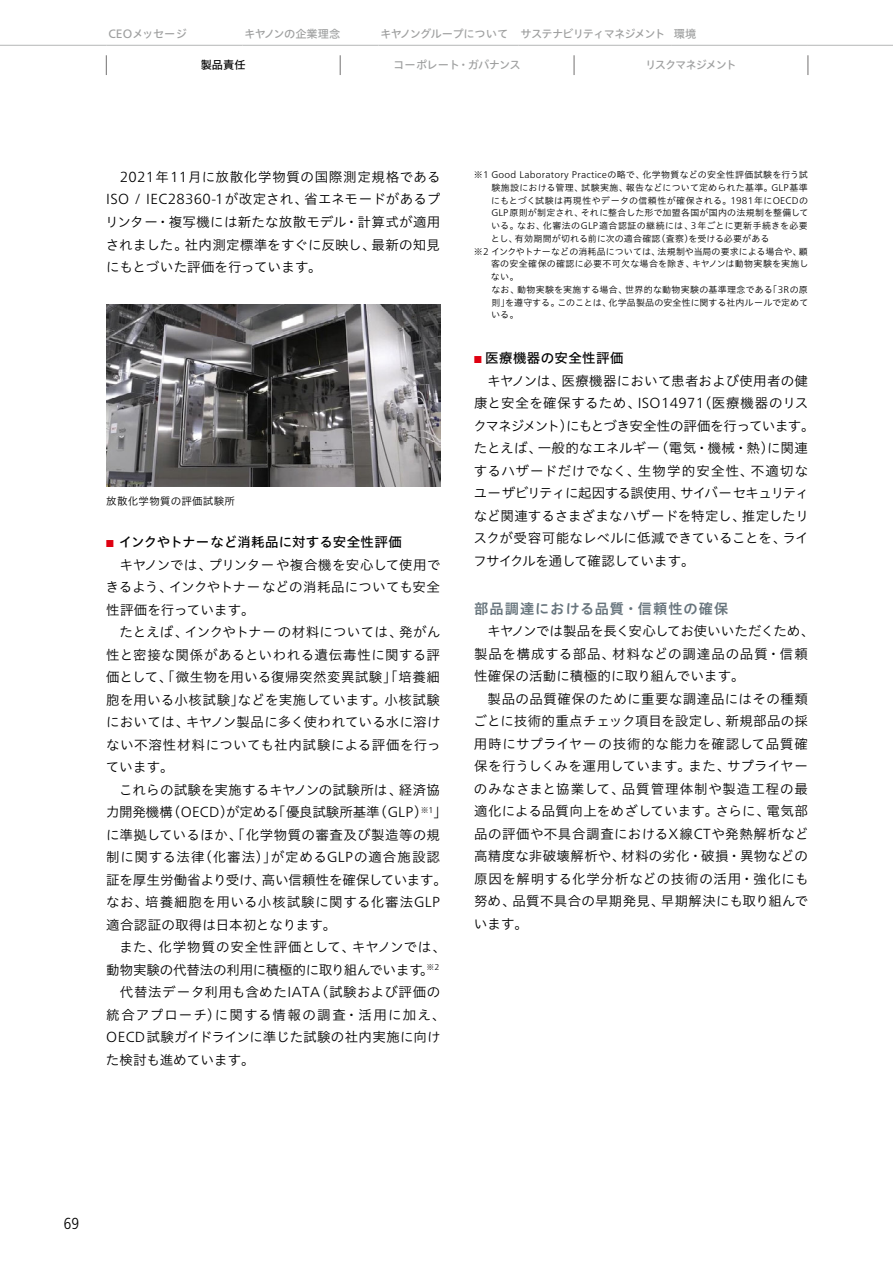
<style>
.page{position:relative;width:893px;height:1263px;background:#fff}
.page>*{position:absolute;margin:0;border:0;box-sizing:border-box;transform-origin:0 0}
.t1{font:300 condensed 15.9px "Frutiger LT Std";color:#000}
.t2{font:14.25px "Hiragino UD Sans Std W6";letter-spacing:.075em;color:#67747c}
.t3{font:13.5px/22.5px "Hiragino UD Sans Std W3";letter-spacing:.01em;color:#000;text-align:justify}
.t4{font:13.5px "Hiragino UD Sans Std W5";letter-spacing:.015em;color:#000}
.t5{font:13.5px "Hiragino UD Sans Std W3";letter-spacing:-.02em;color:#000}
.t6{font:13.5px "Hiragino UD Sans Std W3";letter-spacing:.035em;color:#000}
.t7{font:13.5px "Hiragino UD Sans Std W3";letter-spacing:.055em;color:#000}
.t8{font:13.5px "Hiragino UD Sans Std W3";letter-spacing:.08em;color:#000}
.t9{font:11.25px "Hiragino UD Sans Std W5";letter-spacing:-.07em;color:#9fa0a0}
.t10{font:11.25px "Hiragino UD Sans Std W5";letter-spacing:-.04em;color:#9fa0a0}
.t11{font:11.25px "Hiragino UD Sans Std W5";letter-spacing:-.11em;color:#9fa0a0}
.t12{font:11.25px "Hiragino UD Sans Std W5";letter-spacing:-.035em;color:#9fa0a0}
.t13{font:11.25px "Hiragino UD Sans Std W5";color:#000}
.t14{font:10.5px "Hiragino UD Sans Std W3";letter-spacing:.025em;color:#000}
.t15{font:9px "Hiragino UD Sans Std W3";letter-spacing:.02em;color:#000}
.t16{font:9px "Hiragino UD Sans Std W3";color:#000}
.t17{font:9px "Hiragino UD Sans Std W3";letter-spacing:.04em;color:#000}
.s1{font-family:"Frutiger Neue LT Pro";font-size:12.15px}
.s2{font-family:"Frutiger Neue LT Pro";font-weight:300;font-size:14.55px}
.s3{color:#df0011}
.s4{font-family:"Frutiger Neue LT Pro";font-weight:300;font-size:9.75px}
</style>
<div class="page">
<svg style="left:106px;top:55px;width:1px;height:20px"></svg>
<svg style="left:340px;top:55px;width:1px;height:20px"></svg>
<svg style="left:574px;top:55px;width:1px;height:20px"></svg>
<svg style="left:808px;top:55px;width:1px;height:20px"></svg>
<hr style="left:0;top:45px;width:106px;height:1px;background:#b5b6b6">
<hr style="left:106px;top:45px;width:136px;height:1px;background:#b5b6b6">
<hr style="left:242px;top:45px;width:136px;height:1px;background:#b5b6b6">
<hr style="left:378px;top:45px;width:141px;height:1px;background:#b5b6b6">
<hr style="left:519px;top:45px;width:153px;height:1px;background:#b5b6b6">
<hr style="left:672px;top:45px;width:136px;height:1px;background:#b5b6b6">
<hr style="left:808px;top:45px;width:85px;height:1px;background:#b5b6b6">
<img style="left:106px;top:304px;width:334px;height:183px">
<p class="t9" style="left:108px;top:25px;width:80px"><span class="s1">CEO</span>メッセージ</p>
<p class="t12" style="left:244px;top:25px;width:98px">キヤノンの企業理念</p>
<p class="t9" style="left:380px;top:25px;width:318px">キヤノングループについて サステナビリティマネジメント 環境</p>
<p class="t13" style="left:201px;top:57px;width:46px">製品責任</p>
<p class="t10" style="left:393px;top:57px;width:129px">コーポレート・ガバナンス</p>
<p class="t11" style="left:645px;top:57px;width:93px">リスクマネジメント</p>
<p class="t3" style="left:105px;top:165px;width:337px;text-indent:14px"><span class="s2">2021</span>年<span class="s2">11</span>月に放散化学物質の国際測定規格である<span class="s2">ISO / IEC28360-1</span>が改定され、省エネモードがあるプリンター・複写機には新たな放散モデル・計算式が適用されました。社内測定標準をすぐに反映し、最新の知見にもとづいた評価を行っています。</p>
<p class="t14" style="left:106px;top:493px;width:130px">放散化学物質の評価試験所</p>
<p class="t4" style="left:106px;top:532px;width:297px"><span class="s3">■</span> インクやトナーなど消耗品に対する安全性評価</p>
<p class="t3" style="left:106px;top:553px;width:336px;text-indent:14px">キヤノンでは、プリンターや複合機を安心して使用できるよう、インクやトナーなどの消耗品についても安全性評価を行っています。</p>
<p class="t3" style="left:106px;top:620px;width:336px;text-indent:14px">たとえば、インクやトナーの材料については、発がん性と密接な関係があるといわれる遺伝毒性に関する評価として、「微生物を用いる復帰突然変異試験」「培養細胞を用いる小核試験」などを実施しています。小核試験においては、キヤノン製品に多く使われている水に溶けない不溶性材料についても社内試験による評価を行っています。</p>
<p class="t3" style="left:106px;top:778px;width:342px;text-align:left;text-indent:13px">これらの試験を実施するキヤノンの試験所は、経済協力開発機構（<span class="s2">OECD</span>）が定める「優良試験所基準（<span class="s2">GLP</span>）<sup>※</sup><sup>1</sup>」に準拠しているほか、「化学物質の審査及び製造等の規制に関する法律（化審法）」が定める<span class="s2">GLP</span>の適合施設認証を厚生労働省より受け、高い信頼性を確保しています。なお、培養細胞を用いる小核試験に関する化審法<span class="s2">GLP</span>適合認証の取得は日本初となります。</p>
<p class="t7" style="left:119px;top:937px;width:328px">また、化学物質の安全性評価として、キヤノンでは、</p>
<p class="t5" style="left:106px;top:959px;width:335px">動物実験の代替法の利用に積極的に取り組んでいます。<sup>※</sup><sup>2</sup></p>
<p class="t6" style="left:120px;top:982px;width:322px">代替法データ利用も含めた<span class="s2">IATA</span>（試験および評価の</p>
<p class="t8" style="left:106px;top:1004px;width:341px">統合アプローチ）に関する情報の調査・活用に加え、</p>
<p class="t3" style="left:106px;top:1025px;width:336px"><span class="s2">OECD</span>試験ガイドラインに準じた試験の社内実施に向け</p>
<p class="t3" style="left:106px;top:1048px;width:150px">た検討も進めています。</p>
<p class="t15" style="left:474px;top:168px;width:336px">※<span class="s4">1 Good Laboratory Practice</span>の略で、化学物質などの安全性評価試験を行う試</p>
<p class="t15" style="left:491px;top:181px;width:318px">験施設における管理、試験実施、報告などについて定められた基準。<span class="s4">GLP</span>基準</p>
<p class="t15" style="left:491px;top:193px;width:318px">にもとづく試験は再現性やデータの信頼性が確保される。<span class="s4">1981</span>年に<span class="s4">OECD</span>の</p>
<p class="t15" style="left:491px;top:206px;width:318px"><span class="s4">GLP</span>原則が制定され、それに整合した形で加盟各国が国内の法規制を整備して</p>
<p class="t17" style="left:491px;top:219px;width:318px">いる。なお、化審法の<span class="s4">GLP</span>適合認証の継続には、<span class="s4">3</span>年ごとに更新手続きを必要</p>
<p class="t15" style="left:491px;top:232px;width:280px">とし、有効期間が切れる前に次の適合確認（査察）を受ける必要がある</p>
<p class="t16" style="left:474px;top:244px;width:336px">※<span class="s4">2</span> インクやトナーなどの消耗品については、法規制や当局の要求による場合や、顧</p>
<p class="t15" style="left:491px;top:257px;width:319px">客の安全確保の確認に必要不可欠な場合を除き、キヤノンは動物実験を実施し</p>
<p class="t15" style="left:491px;top:270px;width:29px">ない。</p>
<p class="t15" style="left:491px;top:283px;width:318px">なお、動物実験を実施する場合、世界的な動物実験の基準理念である「<span class="s4">3R</span>の原</p>
<p class="t16" style="left:491px;top:295px;width:318px">則」を遵守する。このことは、化学品製品の安全性に関する社内ルールで定めて</p>
<p class="t15" style="left:491px;top:308px;width:29px">いる。</p>
<p class="t4" style="left:474px;top:348px;width:151px"><span class="s3">■</span> 医療機器の安全性評価</p>
<p class="t3" style="left:473px;top:369px;width:343px;text-align:left;text-indent:14px">キヤノンは、医療機器において患者および使用者の健康と安全を確保するため、<span class="s2">ISO14971</span>（医療機器のリスクマネジメント）にもとづき安全性の評価を行っています。たとえば、一般的なエネルギー（電気・機械・熱）に関連するハザードだけでなく、生物学的安全性、不適切なユーザビリティに起因する誤使用、サイバーセキュリティなど関連するさまざまなハザードを特定し、推定したリスクが受容可能なレベルに低減できていることを、ライフサイクルを通して確認しています。</p>
<p class="t2" style="left:474px;top:597px;width:256px">部品調達における品質・信頼性の確保</p>
<p class="t3" style="left:474px;top:619px;width:342px;text-align:left;text-indent:13px">キヤノンでは製品を長く安心してお使いいただくため、製品を構成する部品、材料などの調達品の品質・信頼性確保の活動に積極的に取り組んでいます。</p>
<p class="t3" style="left:473px;top:687px;width:337px;text-indent:14px">製品の品質確保のために重要な調達品にはその種類ごとに技術的重点チェック項目を設定し、新規部品の採用時にサプライヤーの技術的な能力を確認して品質確保を行うしくみを運用しています。また、サプライヤーのみなさまと協業して、品質管理体制や製造工程の最適化による品質向上をめざしています。さらに、電気部品の評価や不具合調査における<span class="s2">X</span>線<span class="s2">CT</span>や発熱解析など高精度な非破壊解析や、材料の劣化・破損・異物などの原因を解明する化学分析などの技術の活用・強化にも努め、品質不具合の早期発見、早期解決にも取り組んでいます。</p>
<p class="t1" style="left:64px;top:1214px;width:17px">69</p>
</div>
